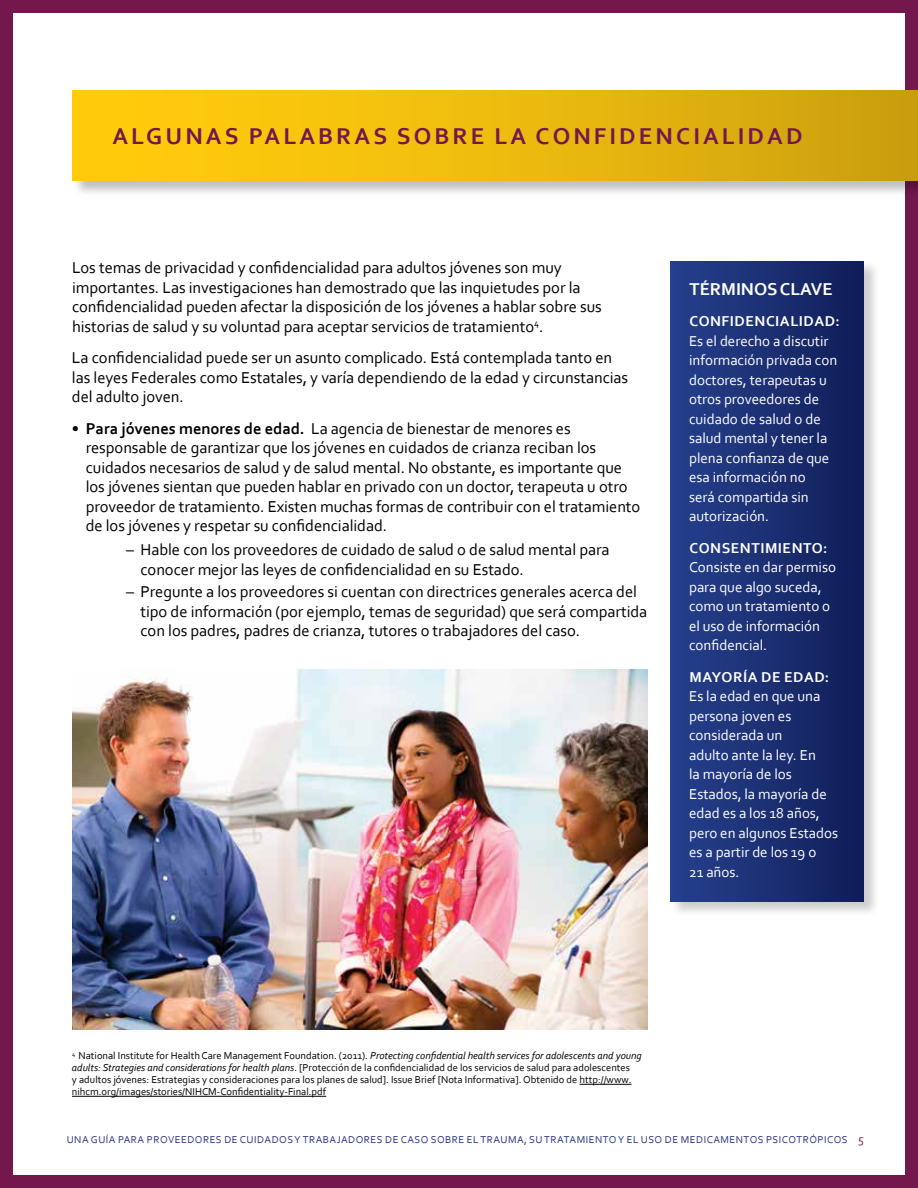
<style>
.page{position:relative;width:918px;height:1188px;background:#fff}
.page>*{position:absolute;margin:0;border:0;box-sizing:border-box;transform-origin:0 0}
.t1{font:700 24px "Corbel";letter-spacing:.13em;color:#73174d}
.t2{font:700 18px "Corbel";color:#fff}
.t3{font:16.5px/19.5px "Corbel";letter-spacing:-.005em;color:#000}
.t4{font:15px/19.5px "Corbel";letter-spacing:-.005em;color:#fff}
.t5{font:10.5px/12px "Corbel";color:#000}
.t6{font:10.5px "Corbel";letter-spacing:.045em;color:#2a3683}
.s1{font-weight:700}
.s2{font-style:italic}
.s3{font-size:12px;color:#73174d}
</style>
<div class="page">
<div style="left:0;top:1175px;width:918px;height:13px;background:#73174d"></div>
<div style="left:905px;top:0;width:13px;height:1188px;background:#73174d"></div>
<div style="left:0;top:0;width:918px;height:13px;background:#73174d"></div>
<div style="left:670px;top:260px;width:210px;height:657px;background:#000;opacity:.2"></div>
<div style="left:670px;top:261px;width:194px;height:641px;background:linear-gradient(to right,#27418e,#101e58)"></div>
<div style="left:73px;top:91px;width:845px;height:106px;background:#000;opacity:.25"></div>
<div style="left:72px;top:90px;width:846px;height:90px;background:linear-gradient(to right,#ffd10c,#cea210)"></div>
<hr style="left:580px;top:1084px;width:51px;height:1px;background:#000">
<hr style="left:72px;top:1096px;width:254px;height:1px;background:#000">
<img style="left:72px;top:670px;width:576px;height:360px">
<div style="left:0;top:0;width:13px;height:1188px;background:#73174d"></div>
<h2 class="t1" style="left:112px;top:122px;width:692px">ALGUNAS PALABRAS SOBRE LA CONFIDENCIALIDAD</h2>
<p class="t3" style="left:72px;top:258px;width:531px">Los temas de privacidad y confidencialidad para adultos jóvenes son muy importantes. Las investigaciones han demostrado que las inquietudes por la confidencialidad pueden afectar la disposición de los jóvenes a hablar sobre sus historias de salud y su voluntad para aceptar servicios de tratamiento<sup>4</sup>.</p>
<p class="t3" style="left:72px;top:348px;width:558px">La confidencialidad puede ser un asunto complicado. Está contemplada tanto en las leyes Federales como Estatales, y varía dependiendo de la edad y circunstancias del adulto joven.</p>
<p class="t3" style="left:72px;top:418px;width:500px">• <span class="s1">Para jóvenes menores de edad.</span> La agencia de bienestar de menores es</p>
<p class="t3" style="left:86px;top:438px;width:556px">responsable de garantizar que los jóvenes en cuidados de crianza reciban los cuidados necesarios de salud y de salud mental. No obstante, es importante que los jóvenes sientan que pueden hablar en privado con un doctor, terapeuta u otro proveedor de tratamiento. Existen muchas formas de contribuir con el tratamiento de los jóvenes y respetar su confidencialidad.</p>
<p class="t3" style="left:140px;top:540px;width:471px;text-indent:-14px">– Hable con los proveedores de cuidado de salud o de salud mental para conocer mejor las leyes de confidencialidad en su Estado.</p>
<p class="t3" style="left:140px;top:582px;width:508px;text-indent:-14px">– Pregunte a los proveedores si cuentan con directrices generales acerca del tipo de información (por ejemplo, temas de seguridad) que será compartida con los padres, padres de crianza, tutores o trabajadores del caso.</p>
<h3 class="t2" style="left:689px;top:278px;width:145px">TÉRMINOS CLAVE</h3>
<p class="t4" style="left:689px;top:311px;width:152px"><span class="s1">CONFIDENCIALIDAD:<br></span>Es el derecho a discutir información privada con doctores, terapeutas u otros proveedores de cuidado de salud o de salud mental y tener la plena confianza de que esa información no<br>será compartida sin autorización.</p>
<p class="t4" style="left:689px;top:538px;width:148px"><span class="s1">CONSENTIMIENTO:<br></span>Consiste en dar permiso para que algo suceda, como un tratamiento o el uso de información confidencial.</p>
<p class="t4" style="left:689px;top:667px;width:150px"><span class="s1">MAYORÍA DE EDAD:<br></span>Es la edad en que una persona joven es considerada un<br>adulto ante la ley. En<br>la mayoría de los<br>Estados, la mayoría de edad es a los 18 años, pero en algunos Estados es a partir de los 19 o<br>21 años.</p>
<p class="t5" style="left:72px;top:1050px;width:571px"><sup>4</sup> National Institute for Health Care Management Foundation. (2011). <span class="s2">Protecting confidential health services for adolescents and young adults: Strategies and considerations for health plans</span>. [Protección de la confidencialidad de los servicios de salud para adolescentes<br>y adultos jóvenes: Estrategias y consideraciones para los planes de salud]. Issue Brief [Nota Informativa]. Obtenido de http://www. nihcm.org/images/stories/NIHCM-Confidentiality-Final.pdf</p>
<p class="t6" style="left:67px;top:1133px;width:799px">UNA GUÍA PARA PROVEEDORES DE CUIDADOS Y TRABAJADORES DE CASO SOBRE EL TRAUMA, SU TRATAMIENTO Y EL USO DE MEDICAMENTOS PSICOTRÓPICOS <span class="s3">5</span></p>
</div>
